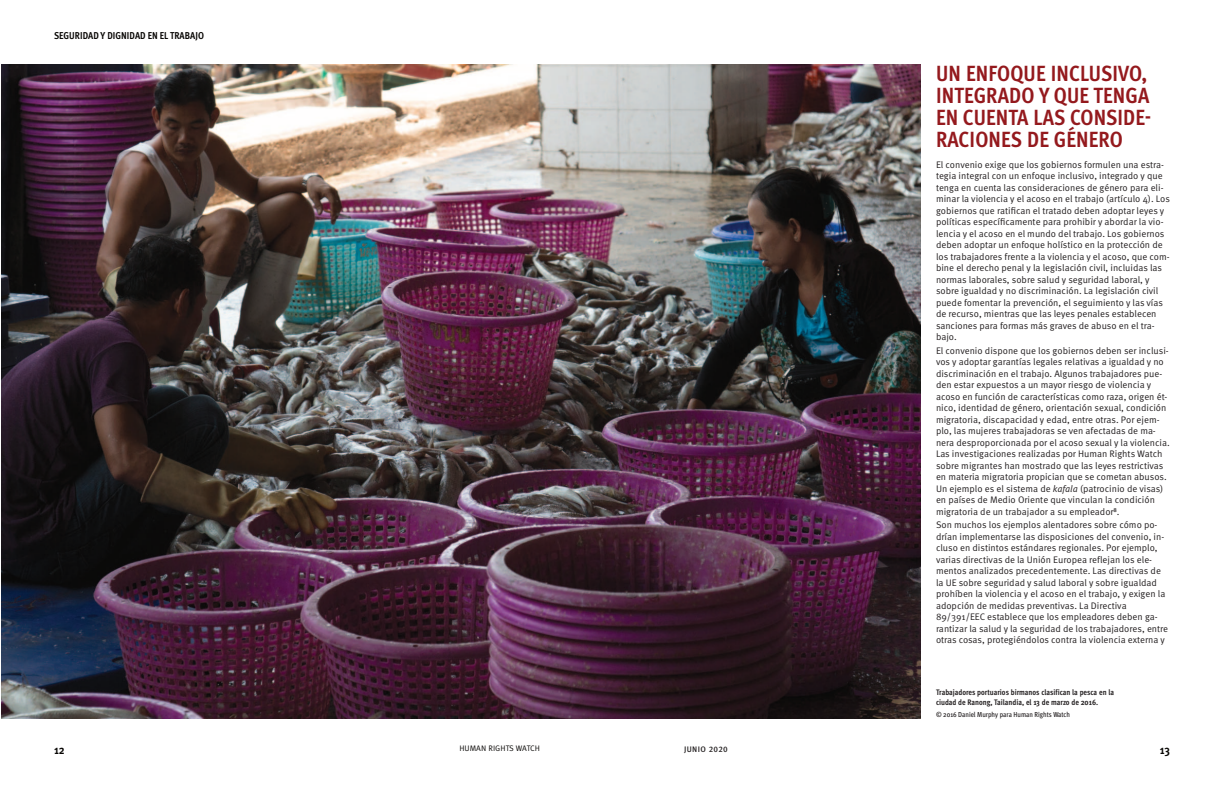
<style>
.page{position:relative;width:1224px;height:792px;background:#fff}
.page>*{position:absolute;margin:0;border:0;box-sizing:border-box;transform-origin:0 0}
.t1{font:700 condensed 22px/22px "Meta Pro";letter-spacing:.01em;color:#94191d}
.t2{font:700 condensed 12px "Meta Pro";color:#080604}
.t3{font:700 condensed 10px "Meta Pro";letter-spacing:.01em;color:#080604}
.t4{font:9.5px/11.5px "Meta Pro Norm";color:#231f20}
.t5{font:700 condensed 8px/9.8px "Meta Pro";color:#231f20}
.t6{font:8px "Meta Normal Caps";color:#080604}
.t7{font:500 8px "Meta Pro";letter-spacing:.05em;color:#231f20}
.t8{font:500 condensed 7.2px "Meta Pro";color:#231f20}
.s1{font-family:"Meta Pro Norm Ita"}
</style>
<div class="page">
<img style="left:1px;top:65px;width:920px;height:653px">
<p class="t3" style="left:54px;top:32px;width:151px">SEGURIDAD Y DIGNIDAD EN EL TRABAJO</p>
<h1 class="t1" style="left:936px;top:65px;width:217px">UN ENFOQUE INCLUSIVO,<br>INTEGRADO Y QUE TENGA<br>EN CUENTA LAS CONSIDE-<br>RACIONES DE GÉNERO</h1>
<p class="t4" style="left:936px;top:159px;width:235px">El convenio exige que los gobiernos formulen una estra&shy;tegia integral con un enfoque inclusivo, integrado y que tenga en cuenta las consideraciones de género para eli&shy;minar la violencia y el acoso en el trabajo (artículo 4). Los gobiernos que ratifican el tratado deben adoptar leyes y políticas específicamente para prohibir y abordar la vio&shy;lencia y el acoso en el mundo del trabajo. Los gobiernos deben adoptar un enfoque holístico en la protección de los trabajadores frente a la violencia y el acoso, que com&shy;bine el derecho penal y la legislación civil, incluidas las normas laborales, sobre salud y seguridad laboral, y sobre igualdad y no discriminación. La legislación civil puede fomentar la prevención, el seguimiento y las vías de recurso, mientras que las leyes penales establecen sanciones para formas más graves de abuso en el tra&shy;bajo.</p>
<p class="t4" style="left:936px;top:345px;width:235px">El convenio dispone que los gobiernos deben ser inclusi&shy;vos y adoptar garantías legales relativas a igualdad y no discriminación en el trabajo. Algunos trabajadores pue&shy;den estar expuestos a un mayor riesgo de violencia y acoso en función de características como raza, origen ét&shy;nico, identidad de género, orientación sexual, condición migratoria, discapacidad y edad, entre otras. Por ejem&shy;plo, las mujeres trabajadoras se ven afectadas de ma&shy;nera desproporcionada por el acoso sexual y la violencia.<br>Las investigaciones realizadas por Human Rights Watch sobre migrantes han mostrado que las leyes restrictivas en materia migratoria propician que se cometan abusos.<br>Un ejemplo es el sistema de <span class="s1">kafala</span> (patrocinio de visas) en países de Medio Oriente que vinculan la condición migratoria de un trabajador a su empleador<sup>8</sup>.</p>
<p class="t4" style="left:936px;top:520px;width:234px">Son muchos los ejemplos alentadores sobre cómo po&shy;drían implementarse las disposiciones del convenio, in&shy;cluso en distintos estándares regionales. Por ejemplo, varias directivas de la Unión Europea reflejan los ele&shy;mentos analizados precedentemente. Las directivas de la UE sobre seguridad y salud laboral y sobre igualdad prohíben la violencia y el acoso en el trabajo, y exigen la adopción de medidas preventivas. La Directiva 89/391/EEC establece que los empleadores deben ga&shy;rantizar la salud y la seguridad de los trabajadores, entre otras cosas, protegiéndolos contra la violencia externa y</p>
<p class="t5" style="left:936px;top:688px;width:180px">Trabajadores portuarios birmanos clasifican la pesca en la ciudad de Ranong, Tailandia, el 13 de marzo de 2016.</p>
<p class="t8" style="left:936px;top:711px;width:135px">© 2016 Daniel Murphy para Human Rights Watch</p>
<p class="t2" style="left:54px;top:745px;width:12px">12</p>
<p class="t6" style="left:459px;top:744px;width:82px">HUMAN RIGHTS WATCH</p>
<p class="t7" style="left:684px;top:745px;width:45px">JUNIO 2020</p>
<p class="t2" style="left:1160px;top:745px;width:12px">13</p>
</div>
